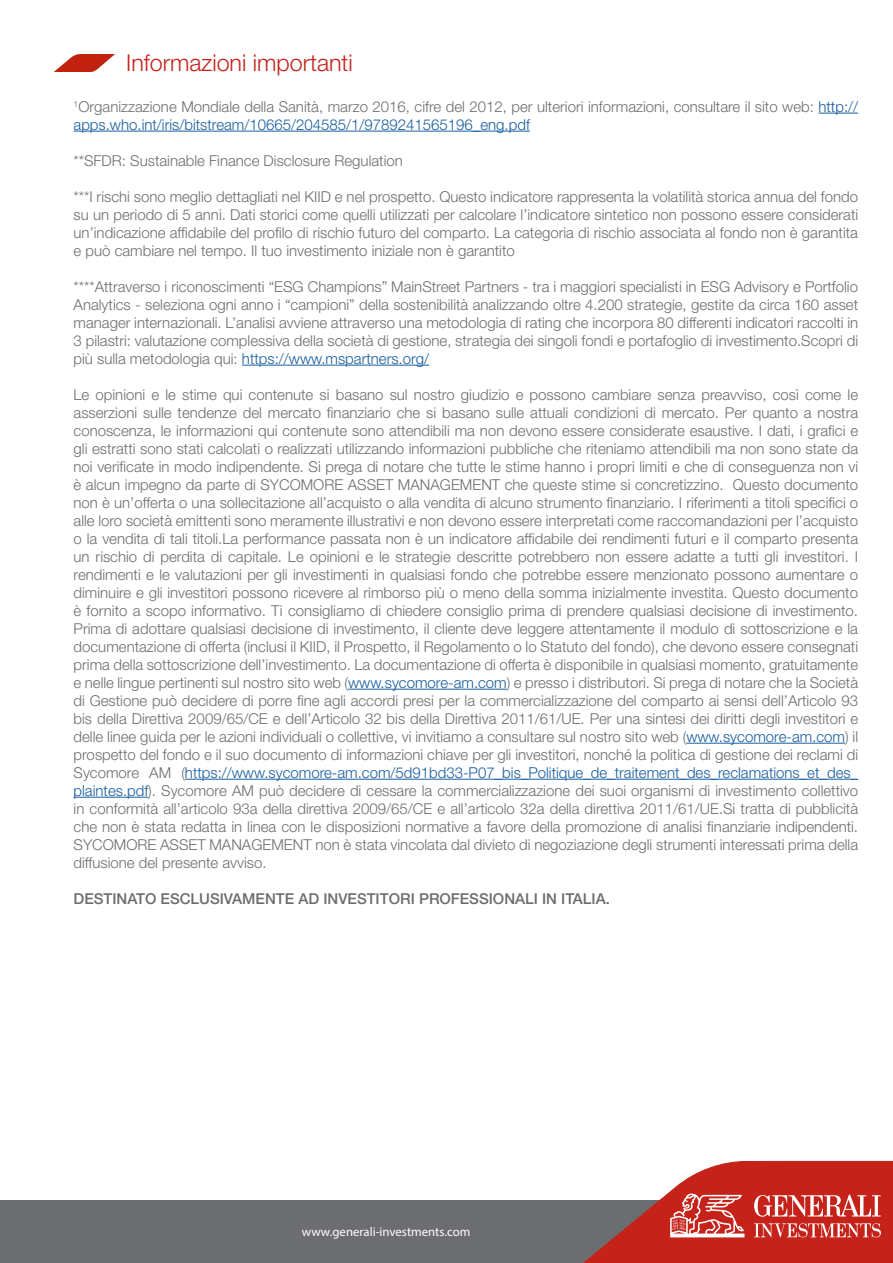
<style>
.page{position:relative;width:893px;height:1263px;background:#fff}
.page>*{position:absolute;margin:0;border:0;box-sizing:border-box;transform-origin:0 0}
.t1{font:300 23.25px "Helvetica Neue LT Std";color:#c5221a}
.t2{font:300 15px/18px "Helvetica Neue LT Std";color:#6c6d70;text-align:justify}
.t3{font:500 15px "Helvetica Neue LT Std";color:#6c6d70}
.t4{font:12.75px "Myriad Pro";color:#fff}
.s1{color:#175d9e}
</style>
<div class="page">
<div style="left:0;top:1201px;width:893px;height:62px;background:#6c6d70"></div>
<svg style="left:535px;top:1160px;width:358px;height:103px"></svg>
<img style="left:55px;top:54px;width:59px;height:17px">
<hr style="left:818px;top:113px;width:40px;height:1px;background:#175d9e">
<hr style="left:74px;top:131px;width:456px;height:1px;background:#175d9e">
<hr style="left:242px;top:365px;width:187px;height:1px;background:#175d9e">
<hr style="left:348px;top:689px;width:159px;height:1px;background:#175d9e">
<hr style="left:686px;top:743px;width:159px;height:1px;background:#175d9e">
<hr style="left:185px;top:779px;width:673px;height:1px;background:#175d9e">
<hr style="left:74px;top:797px;width:74px;height:1px;background:#175d9e">
<p class="t1" style="left:126px;top:48px;width:228px">Informazioni importanti</p>
<p class="t2" style="left:74px;top:97px;width:786px"><sup>1</sup>Organizzazione Mondiale della Sanità, marzo 2016, cifre del 2012, per ulteriori informazioni, consultare il sito web: <span class="s1">http:// apps.who.int/iris/bitstream/10665/204585/1/9789241565196_eng.pdf</span></p>
<p class="t2" style="left:74px;top:151px;width:331px">**SFDR: Sustainable Finance Disclosure Regulation</p>
<p class="t2" style="left:74px;top:187px;width:786px">***I rischi sono meglio dettagliati nel KIID e nel prospetto. Questo indicatore rappresenta la volatilità storica annua del fondo su un periodo di 5 anni. Dati storici come quelli utilizzati per calcolare l’indicatore sintetico non possono essere considerati un’indicazione affidabile del profilo di rischio futuro del comparto. La categoria di rischio associata al fondo non è garantita e può cambiare nel tempo. Il tuo investimento iniziale non è garantito</p>
<p class="t2" style="left:74px;top:277px;width:786px">****Attraverso i riconoscimenti “ESG Champions” MainStreet Partners - tra i maggiori specialisti in ESG Advisory e Portfolio Analytics - seleziona ogni anno i “campioni” della sostenibilità analizzando oltre 4.200 strategie, gestite da circa 160 asset manager internazionali. L’analisi avviene attraverso una metodologia di rating che incorpora 80 differenti indicatori raccolti in 3 pilastri: valutazione complessiva della società di gestione, strategia dei singoli fondi e portafoglio di investimento.Scopri di più sulla metodologia qui: <span class="s1">https://www.mspartners.org/</span></p>
<p class="t2" style="left:74px;top:385px;width:786px">Le opinioni e le stime qui contenute si basano sul nostro giudizio e possono cambiare senza preavviso, così come le asserzioni sulle tendenze del mercato finanziario che si basano sulle attuali condizioni di mercato. Per quanto a nostra conoscenza, le informazioni qui contenute sono attendibili ma non devono essere considerate esaustive. I dati, i grafici e gli estratti sono stati calcolati o realizzati utilizzando informazioni pubbliche che riteniamo attendibili ma non sono state da noi verificate in modo indipendente. Si prega di notare che tutte le stime hanno i propri limiti e che di conseguenza non vi è alcun impegno da parte di SYCOMORE ASSET MANAGEMENT che queste stime si concretizzino. Questo documento non è un’offerta o una sollecitazione all’acquisto o alla vendita di alcuno strumento finanziario. I riferimenti a titoli specifici o alle loro società emittenti sono meramente illustrativi e non devono essere interpretati come raccomandazioni per l’acquisto o la vendita di tali titoli.La performance passata non è un indicatore affidabile dei rendimenti futuri e il comparto presenta un rischio di perdita di capitale. Le opinioni e le strategie descritte potrebbero non essere adatte a tutti gli investitori. I rendimenti e le valutazioni per gli investimenti in qualsiasi fondo che potrebbe essere menzionato possono aumentare o diminuire e gli investitori possono ricevere al rimborso più o meno della somma inizialmente investita. Questo documento è fornito a scopo informativo. Ti consigliamo di chiedere consiglio prima di prendere qualsiasi decisione di investimento.<br>Prima di adottare qualsiasi decisione di investimento, il cliente deve leggere attentamente il modulo di sottoscrizione e la documentazione di offerta (inclusi il KIID, il Prospetto, il Regolamento o lo Statuto del fondo), che devono essere consegnati prima della sottoscrizione dell’investimento. La documentazione di offerta è disponibile in qualsiasi momento, gratuitamente e nelle lingue pertinenti sul nostro sito web (<span class="s1">www.sycomore-am.com</span>) e presso i distributori. Si prega di notare che la Società di Gestione può decidere di porre fine agli accordi presi per la commercializzazione del comparto ai sensi dell’Articolo 93 bis della Direttiva 2009/65/CE e dell’Articolo 32 bis della Direttiva 2011/61/UE. Per una sintesi dei diritti degli investitori e delle linee guida per le azioni individuali o collettive, vi invitiamo a consultare sul nostro sito web (<span class="s1">www.sycomore-am.com</span>) il prospetto del fondo e il suo documento di informazioni chiave per gli investitori, nonché la politica di gestione dei reclami di Sycomore AM (<span class="s1">https://www.sycomore-am.com/5d91bd33-P07_bis_Politique_de_traitement_des_reclamations_et_des_ plaintes.pdf</span>). Sycomore AM può decidere di cessare la commercializzazione dei suoi organismi di investimento collettivo in conformità all’articolo 93a della direttiva 2009/65/CE e all’articolo 32a della direttiva 2011/61/UE.Si tratta di pubblicità che non è stata redatta in linea con le disposizioni normative a favore della promozione di analisi finanziarie indipendenti.<br>SYCOMORE ASSET MANAGEMENT non è stata vincolata dal divieto di negoziazione degli strumenti interessati prima della diffusione del presente avviso.</p>
<p class="t3" style="left:74px;top:889px;width:538px">DESTINATO ESCLUSIVAMENTE AD INVESTITORI PROFESSIONALI IN ITALIA.</p>
<p class="t4" style="left:302px;top:1224px;width:170px">www.generali-investments.com</p>
</div>
